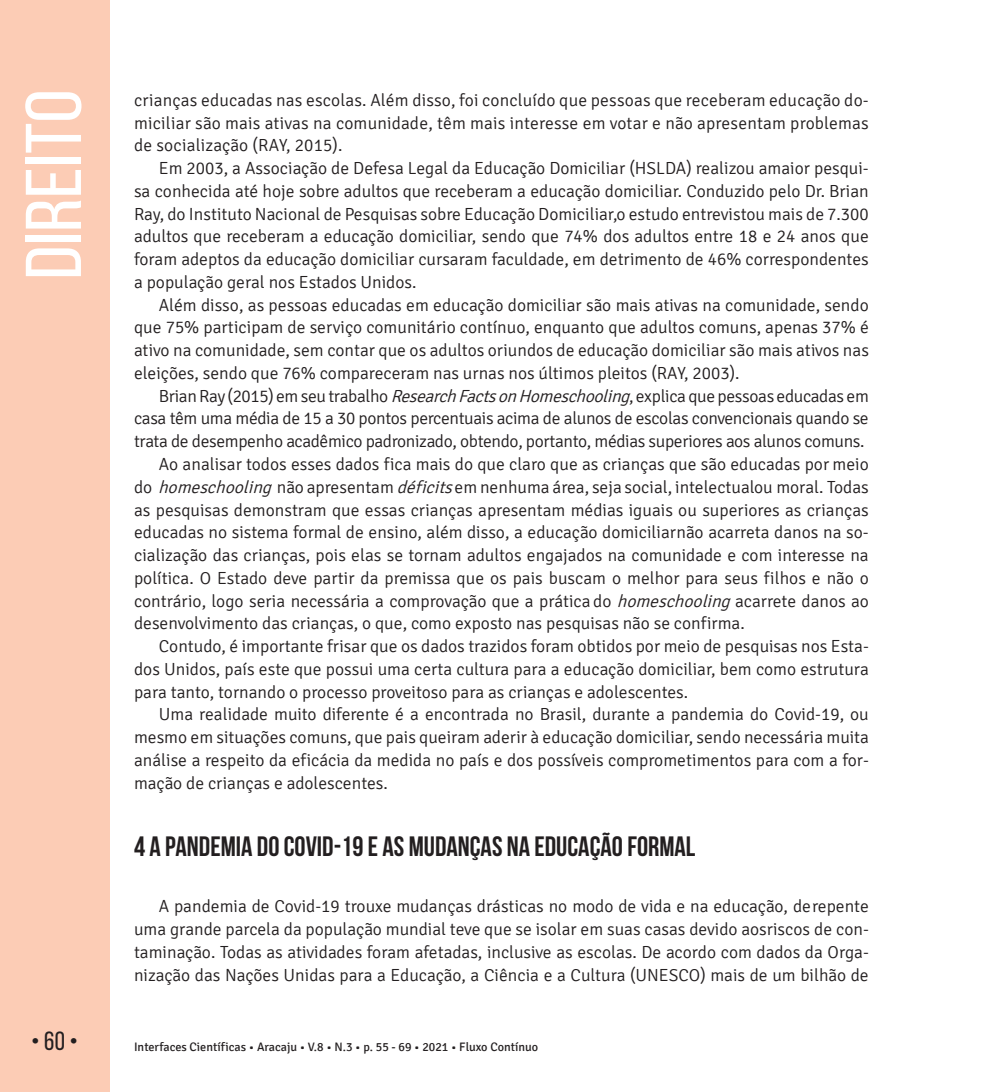
<style>
.page{position:relative;width:993px;height:1092px;background:#fff}
.page>*{position:absolute;margin:0;border:0;box-sizing:border-box;transform-origin:0 0}
.t1{font:78.75px "Bebas Neue";color:#fff;scale:1.09 1}
.t2{font:700 28px "Bebas Neue";color:#231f20}
.t3{font:26.25px "Bebas Neue";color:#231f20}
.t4{font:300 17.5px/22.8px "Signika";color:#231f20;text-align:justify}
.t5{font:300 17.5px "Signika";letter-spacing:-.02em;color:#231f20}
.t6{font:12.25px "Signika";color:#231f20}
.s1{font-style:italic}
</style>
<div class="page">
<div style="left:0;top:0;width:109px;height:1091px;background:#fcccb5"></div>
<h1 class="t1" style="left:11px;top:279px;width:176px;rotate:-90deg">Direito</h1>
<p class="t4" style="left:134px;top:89px;width:736px">crianças educadas nas escolas. Além disso, foi concluído que pessoas que receberam educação do&shy;miciliar são mais ativas na comunidade, têm mais interesse em votar e não apresentam problemas de socialização (RAY, 2015).</p>
<p class="t4" style="left:134px;top:157px;width:736px;text-indent:25px">Em 2003, a Associação de Defesa Legal da Educação Domiciliar (HSLDA) realizou a maior pesqui&shy;sa conhecida até hoje sobre adultos que receberam a educação domiciliar. Conduzido pelo Dr. Brian Ray, do Instituto Nacional de Pesquisas sobre Educação Domiciliar, o estudo entrevistou mais de 7.300 adultos que receberam a educação domiciliar, sendo que 74% dos adultos entre 18 e 24 anos que foram adeptos da educação domiciliar cursaram faculdade, em detrimento de 46% correspondentes a população geral nos Estados Unidos.</p>
<p class="t4" style="left:134px;top:294px;width:736px;text-indent:25px">Além disso, as pessoas educadas em educação domiciliar são mais ativas na comunidade, sendo que 75% participam de serviço comunitário contínuo, enquanto que adultos comuns, apenas 37% é ativo na comunidade, sem contar que os adultos oriundos de educação domiciliar são mais ativos nas eleições, sendo que 76% compareceram nas urnas nos últimos pleitos (RAY, 2003).</p>
<p class="t5" style="left:159px;top:386px;width:711px">Brian Ray (2015) em seu trabalho <span class="s1">ResearchFactsonHomeschooling</span>, explica que pessoas educadas em</p>
<p class="t5" style="left:134px;top:409px;width:736px">casa têm uma média de 15 a 30 pontos percentuais acima de alunos de escolas convencionais quando se</p>
<p class="t5" style="left:134px;top:432px;width:731px">trata de desempenho acadêmico padronizado, obtendo, portanto, médias superiores aos alunos comuns.</p>
<p class="t4" style="left:159px;top:453px;width:711px">Ao analisar todos esses dados fica mais do que claro que as crianças que são educadas por meio</p>
<p class="t4" style="left:134px;top:476px;width:736px">do <span class="s1">homeschooling</span>não apresentam <span class="s1">déficits</span>em nenhuma área, seja social, intelectual ou moral. Todas</p>
<p class="t4" style="left:134px;top:498px;width:736px">as pesquisas demonstram que essas crianças apresentam médias iguais ou superiores as crianças</p>
<p class="t4" style="left:134px;top:521px;width:736px">educadas no sistema formal de ensino, além disso, a educação domiciliar não acarreta danos na so-</p>
<p class="t4" style="left:134px;top:544px;width:736px">cialização das crianças, pois elas se tornam adultos engajados na comunidade e com interesse na</p>
<p class="t4" style="left:134px;top:567px;width:736px">política. O Estado deve partir da premissa que os pais buscam o melhor para seus filhos e não o</p>
<p class="t4" style="left:134px;top:589px;width:736px">contrário, logo seria necessária a comprovação que a prática do <span class="s1">homeschooling</span>acarrete danos ao</p>
<p class="t4" style="left:134px;top:612px;width:612px">desenvolvimento das crianças, o que, como exposto nas pesquisas não se confirma.</p>
<p class="t4" style="left:159px;top:635px;width:711px">Contudo, é importante frisar que os dados trazidos foram obtidos por meio de pesquisas nos Esta-</p>
<p class="t4" style="left:134px;top:658px;width:736px">dos Unidos, país este que possui uma certa cultura para a educação domiciliar, bem como estrutura</p>
<p class="t4" style="left:134px;top:680px;width:555px">para tanto, tornando o processo proveitoso para as crianças e adolescentes.</p>
<p class="t4" style="left:159px;top:703px;width:711px">Uma realidade muito diferente é a encontrada no Brasil, durante a pandemia do Covid-19, ou</p>
<p class="t4" style="left:134px;top:726px;width:736px">mesmo em situações comuns, que pais queiram aderir à educação domiciliar, sendo necessária muita</p>
<p class="t4" style="left:134px;top:749px;width:736px">análise a respeito da eficácia da medida no país e dos possíveis comprometimentos para com a for-</p>
<p class="t4" style="left:134px;top:771px;width:255px">mação de crianças e adolescentes.</p>
<h2 class="t2" style="left:134px;top:830px;width:562px">4 A PANDEMIA DO COVID-19 E AS MUDANÇAS NA EDUCAÇÃO FORMAL</h2>
<p class="t4" style="left:134px;top:895px;width:736px;text-indent:25px">A pandemia de Covid-19 trouxe mudanças drásticas no modo de vida e na educação, de repente uma grande parcela da população mundial teve que se isolar em suas casas devido aos riscos de con&shy;taminação. Todas as atividades foram afetadas, inclusive as escolas. De acordo com dados da Orga&shy;nização das Nações Unidas para a Educação, a Ciência e a Cultura (UNESCO) mais de um bilhão de</p>
<h3 class="t3" style="left:31px;top:1026px;width:49px">• 60 •</h3>
<p class="t6" style="left:134px;top:1040px;width:405px">Interfaces Científicas • Aracaju • V.8 • N.3 • p. 55 - 69 • 2021 • Fluxo Contínuo</p>
</div>
